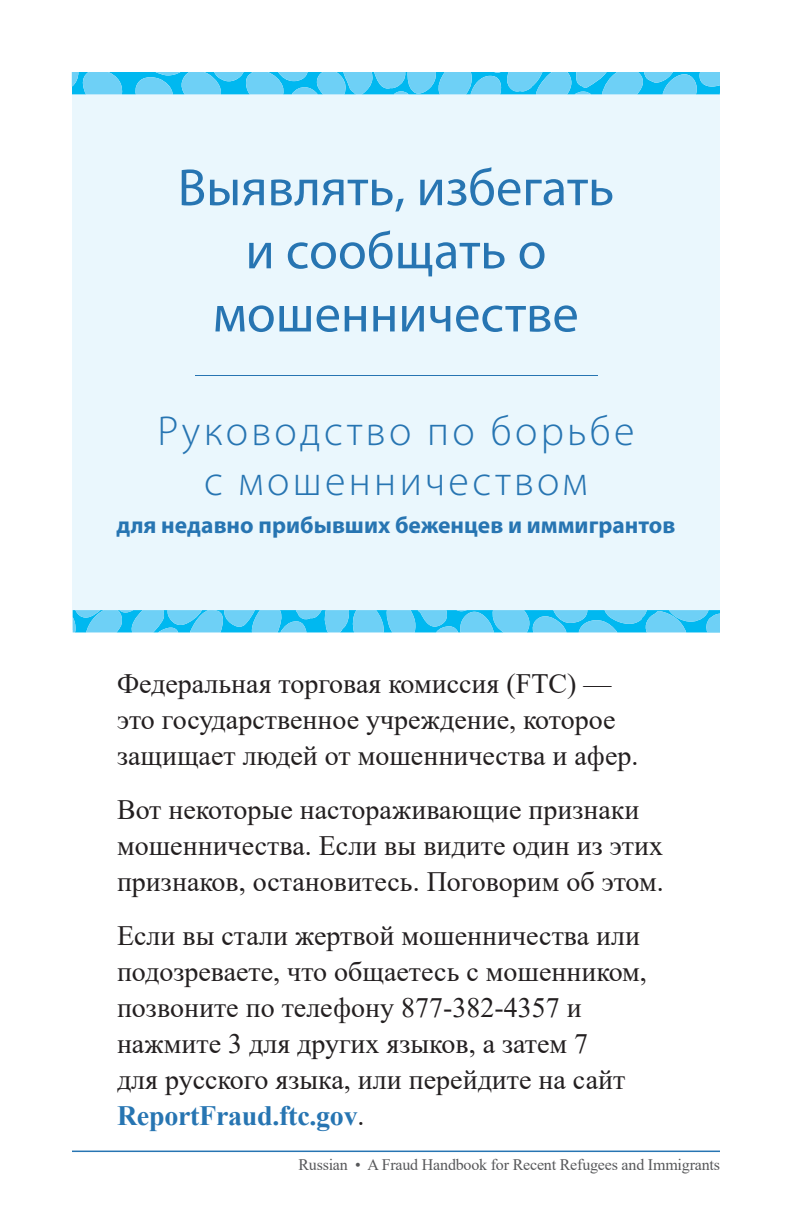
<style>
.page{position:relative;width:792px;height:1224px;background:#fff}
.page>*{position:absolute;margin:0;border:0;box-sizing:border-box;transform-origin:0 0}
.t1{font:52.6px/63.2px "Myriad Pro";color:#2775b2;text-align:center}
.t2{font:300 42px/50.4px "Myriad Pro";letter-spacing:.08em;color:#2775b2;text-align:center}
.t3{font:28px/36px "Times New Roman";color:#231f20}
.t4{font:700 23.6px "Myriad Pro";color:#2775b2}
.rule_above{font:16px "Times New Roman";letter-spacing:-.01em;color:#57585a}
.s1{font-weight:700;color:#2775b2}
</style>
<div class="page">
<div style="left:72px;top:87px;width:648px;height:543px;background:#eaf7fd"></div>
<svg style="left:73px;top:610px;width:647px;height:22px"></svg>
<svg style="left:72px;top:72px;width:648px;height:23px"></svg>
<hr style="left:195px;top:375px;width:403px;height:1px;background:#2775b2">
<hr style="left:72px;top:1151px;width:648px;height:1px;background:#2775b2">
<p class="t1" style="left:178px;top:155px;width:438px">Выявлять, избегать и сообщать о мошенничестве</p>
<p class="t2" style="left:158px;top:405px;width:478px">Руководство по борьбе с мошенничеством</p>
<p class="t4" style="left:117px;top:509px;width:560px">для недавно прибывших беженцев и иммигрантов</p>
<p class="t3" style="left:117px;top:665px;width:523px">Федеральная торговая комиссия (FTC) — это государственное учреждение, которое защищает людей от мошенничества и афер.</p>
<p class="t3" style="left:117px;top:791px;width:548px">Вот некоторые настораживающие признаки мошенничества. Если вы видите один из этих признаков, остановитесь. Поговорим об этом.</p>
<p class="t3" style="left:117px;top:917px;width:531px">Если вы стали жертвой мошенничества или подозреваете, что общаетесь с мошенником, позвоните по телефону 877-382-4357 и нажмите 3 для других языков, а затем 7<br>для русского языка, или перейдите на сайт <span class="s1">ReportFraud.ftc.gov</span>.</p>
<p class="rule_above" style="left:298px;top:1153px;width:423px">Russian • A Fraud Handbook for Recent Refugees and Immigrants</p>
</div>
